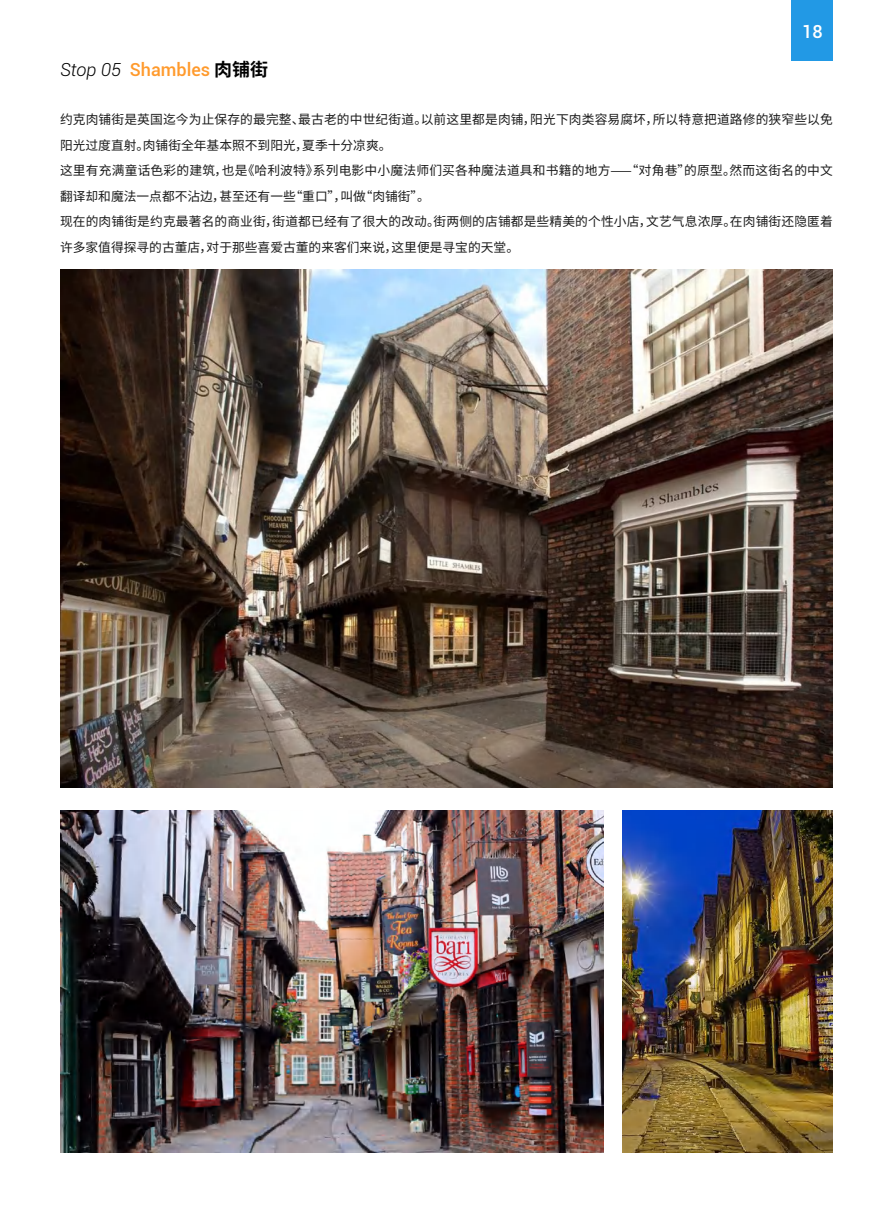
<style>
.page{position:relative;width:893px;height:1212px;background:#fff}
.page>*{position:absolute;margin:0;border:0;box-sizing:border-box;transform-origin:0 0}
.t1{font:500 18px "Roboto";color:#ff9a2c}
.t2{font:500 18px "Roboto";color:#fff}
.t3{font:12.75px/25.5px "Source Han Sans CN";letter-spacing:.01em;color:#1a1a1a}
.s1{font-weight:300;font-style:italic;color:#000}
.s2{font-family:"Source Han Sans CN";font-weight:700;color:#000}
</style>
<div class="page">
<img style="left:60px;top:269px;width:773px;height:518px">
<img style="left:60px;top:810px;width:543px;height:342px">
<img style="left:622px;top:810px;width:211px;height:342px">
<div style="left:792px;top:0;width:41px;height:60px;background:#2299e5"></div>
<h1 class="t2" style="left:802px;top:19px;width:22px">18</h1>
<h1 class="t1" style="left:60px;top:57px;width:210px"><span class="s1">Stop 05</span> Shambles <span class="s2">肉铺街</span></h1>
<p class="t3" style="left:60px;top:107px;width:774px">约克肉铺街是英国迄今为止保存的最完整、最古老的中世纪街道。以前这里都是肉铺，阳光下肉类容易腐坏，所以特意把道路修的狭窄些以免阳光过度直射。肉铺街全年基本照不到阳光，夏季十分凉爽。<br>这里有充满童话色彩的建筑，也是《哈利波特》系列电影中小魔法师们买各种魔法道具和书籍的地方⸺“对角巷”的原型。然而这街名的中文翻译却和魔法一点都不沾边，甚至还有一些“重口”，叫做“肉铺街”。<br>现在的肉铺街是约克最著名的商业街，街道都已经有了很大的改动。街两侧的店铺都是些精美的个性小店，文艺气息浓厚。在肉铺街还隐匿着许多家值得探寻的古董店，对于那些喜爱古董的来客们来说，这里便是寻宝的天堂。</p>
</div>
